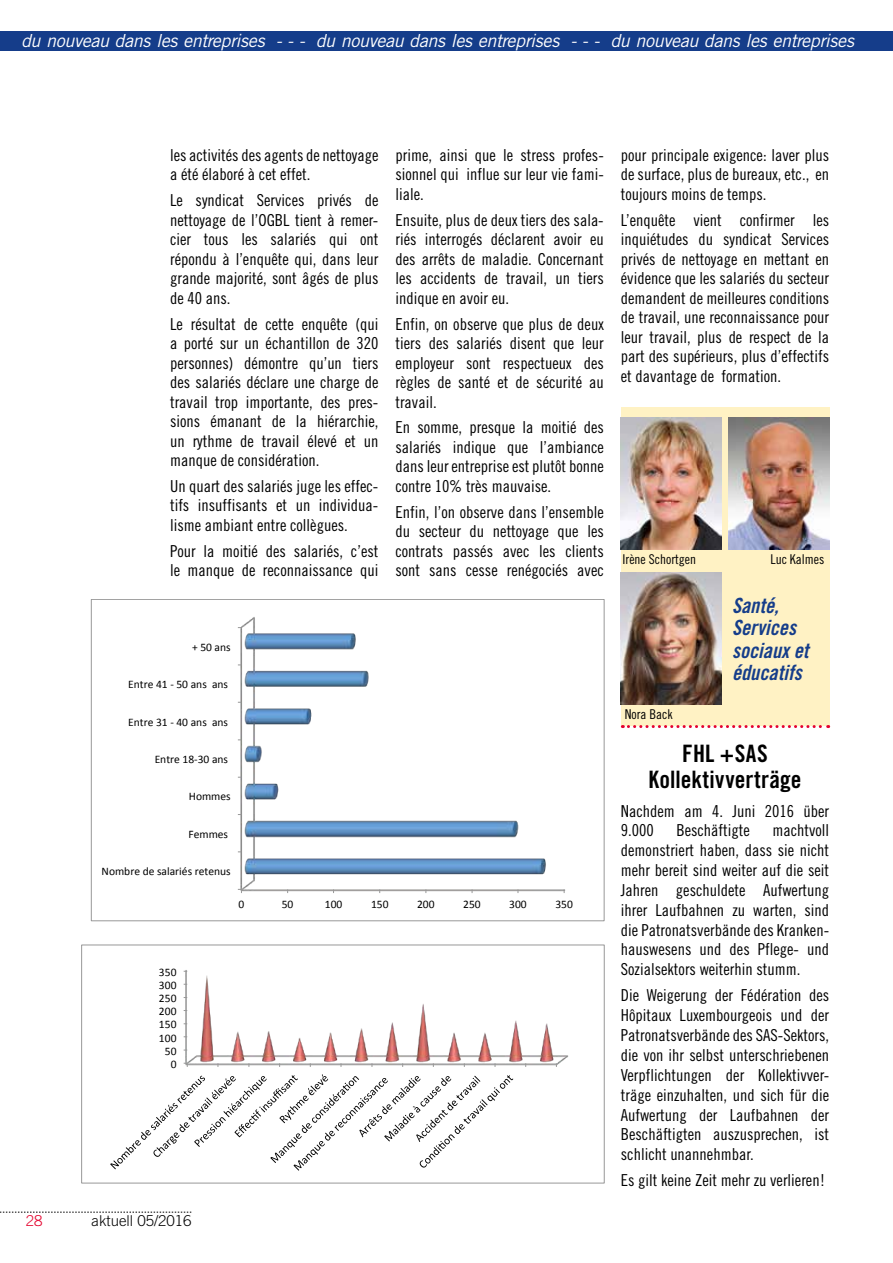
<style>
.page{position:relative;width:893px;height:1263px;background:#fff}
.page>*{position:absolute;margin:0;border:0;box-sizing:border-box;transform-origin:0 0}
.t1{font:24px/25.8px "Trade Gothic LT Std Bd Cn 20";letter-spacing:.01em;color:#000;text-align:center}
.t2{font:21px/22.5px "Trade Gothic LT Std Bd Cn 20 Obl";color:#153d8a}
.t3{font:italic 18px "Trade Gothic LT Std";letter-spacing:-.02em;color:#fff}
.t4{font:16.5px/19.5px "Trade Gothic LT Std Cn 18";color:#000;text-align:justify}
.t5{font:300 15px "Trade Gothic LT Std";color:#000}
.t6{font:300 15px "Trade Gothic LT Std";color:#e4032e}
.t7{font:13.5px "Trade Gothic LT Std Cn 18";color:#000}
.t8{font:11.55px "Calibri";color:#000}
</style>
<div class="page">
<svg style="left:0;top:1212px;width:191px;height:1px"></svg>
<div style="left:0;top:31px;width:893px;height:20px;background:#153d8a"></div>
<img style="left:239px;top:617px;width:327px;height:275px">
<div style="left:91px;top:599px;width:514px;height:322px;border:1px solid #989898"></div>
<img style="left:185px;top:970px;width:384px;height:95px">
<svg style="left:110px;top:1074px;width:403px;height:96px"></svg>
<div style="left:81px;top:945px;width:524px;height:238px;border:1px solid #989898"></div>
<div style="left:621px;top:407px;width:208px;height:318px;background:#fff2c4"></div>
<svg style="left:622px;top:725px;width:207px;height:3px"></svg>
<img style="left:621px;top:572px;width:100px;height:132px">
<img style="left:729px;top:418px;width:100px;height:131px">
<img style="left:621px;top:418px;width:100px;height:131px">
<p class="t3" style="left:21px;top:29px;width:835px">du nouveau dans les entreprises - - - du nouveau dans les entreprises - - - du nouveau dans les entreprises</p>
<p class="t4" style="left:170px;top:145px;width:210px">les activités des agents de nettoyage a été élaboré à cet effet.</p>
<p class="t4" style="left:170px;top:190px;width:210px">Le syndicat Services privés de nettoyage de l’OGBL tient à remer&shy;cier tous les salariés qui ont répondu à l’enquête qui, dans leur grande majorité, sont âgés de plus de 40 ans.</p>
<p class="t4" style="left:170px;top:314px;width:210px">Le résultat de cette enquête (qui a porté sur un échantillon de 320 personnes) démontre qu’un tiers des salariés déclare une charge de travail trop importante, des pres&shy;sions émanant de la hiérarchie, un rythme de travail élevé et un manque de considération.</p>
<p class="t4" style="left:170px;top:476px;width:210px">Un quart des salariés juge les effec&shy;tifs insuffisants et un individua&shy;lisme ambiant entre collègues.</p>
<p class="t4" style="left:170px;top:541px;width:210px">Pour la moitié des salariés, c’est le manque de reconnaissance qui</p>
<p class="t4" style="left:395px;top:145px;width:210px">prime, ainsi que le stress profes&shy;sionnel qui influe sur leur vie fami&shy;liale.</p>
<p class="t4" style="left:395px;top:210px;width:210px">Ensuite, plus de deux tiers des sala&shy;riés interrogés déclarent avoir eu des arrêts de maladie. Concernant les accidents de travail, un tiers indique en avoir eu.</p>
<p class="t4" style="left:395px;top:314px;width:210px">Enfin, on observe que plus de deux tiers des salariés disent que leur employeur sont respectueux des règles de santé et de sécurité au travail.</p>
<p class="t4" style="left:395px;top:418px;width:210px">En somme, presque la moitié des salariés indique que l’ambiance dans leur entreprise est plutôt bonne contre 10% très mauvaise.</p>
<p class="t4" style="left:395px;top:502px;width:210px">Enfin, l’on observe dans l’ensemble du secteur du nettoyage que les contrats passés avec les clients sont sans cesse renégociés avec</p>
<p class="t8" style="left:192px;top:640px;width:40px">+ 50 ans</p>
<p class="t8" style="left:128px;top:677px;width:101px">Entre 41 - 50 ans ans</p>
<p class="t8" style="left:128px;top:714px;width:101px">Entre 31 - 40 ans ans</p>
<p class="t8" style="left:155px;top:752px;width:75px">Entre 18-30 ans</p>
<p class="t8" style="left:189px;top:789px;width:43px">Hommes</p>
<p class="t8" style="left:188px;top:827px;width:41px">Femmes</p>
<p class="t8" style="left:102px;top:864px;width:131px">Nombre de salariés retenus</p>
<p class="t8" style="left:159px;top:965px;width:19px">350</p>
<p class="t8" style="left:159px;top:978px;width:19px">300</p>
<p class="t8" style="left:169px;top:985px;width:19px">350</p>
<p class="t8" style="left:159px;top:991px;width:19px">250</p>
<p class="t8" style="left:169px;top:998px;width:19px">300</p>
<p class="t8" style="left:159px;top:1004px;width:19px">200</p>
<p class="t8" style="left:169px;top:1012px;width:19px">250</p>
<p class="t8" style="left:159px;top:1017px;width:19px">150</p>
<p class="t8" style="left:169px;top:1025px;width:19px">200</p>
<p class="t8" style="left:159px;top:1030px;width:19px">100</p>
<p class="t8" style="left:169px;top:1038px;width:19px">150</p>
<p class="t8" style="left:165px;top:1043px;width:13px">50</p>
<p class="t8" style="left:169px;top:1051px;width:19px">100</p>
<p class="t8" style="left:171px;top:1057px;width:7px">0</p>
<p class="t8" style="left:239px;top:897px;width:7px">0</p>
<p class="t8" style="left:282px;top:897px;width:13px">50</p>
<p class="t8" style="left:325px;top:897px;width:19px">100</p>
<p class="t8" style="left:371px;top:897px;width:19px">150</p>
<p class="t8" style="left:417px;top:897px;width:19px">200</p>
<p class="t8" style="left:463px;top:897px;width:19px">250</p>
<p class="t8" style="left:509px;top:897px;width:19px">300</p>
<p class="t8" style="left:555px;top:897px;width:19px">350</p>
<p class="t6" style="left:26px;top:1212px;width:18px">28</p>
<p class="t5" style="left:91px;top:1212px;width:102px">aktuell 05/2016</p>
<p class="t4" style="left:621px;top:145px;width:210px">pour principale exigence: laver plus de surface, plus de bureaux, etc., en toujours moins de temps.</p>
<p class="t4" style="left:621px;top:210px;width:210px">L’enquête vient confirmer les inquiétudes du syndicat Services privés de nettoyage en mettant en évidence que les salariés du secteur demandent de meilleures conditions de travail, une reconnaissance pour leur travail, plus de respect de la part des supérieurs, plus d’effectifs et davantage de formation.</p>
<p class="t7" style="left:623px;top:551px;width:75px">Irène Schortgen</p>
<p class="t7" style="left:770px;top:551px;width:55px">Luc Kalmes</p>
<p class="t7" style="left:625px;top:706px;width:49px">Nora Back</p>
<p class="t2" style="left:732px;top:594px;width:78px">Santé,<br>Services sociaux et éducatifs</p>
<h1 class="t1" style="left:648px;top:741px;width:155px">FHL +SAS<br>Kollektivverträge</h1>
<p class="t4" style="left:621px;top:801px;width:210px">Nachdem am 4. Juni 2016 über<br>9.000</p>
<p class="t4" style="left:676px;top:821px;width:75px">Beschäftigte</p>
<p class="t4" style="left:621px;top:820px;width:210px;text-indent:152px">machtvoll demonstriert haben, dass sie nicht mehr bereit sind weiter auf die seit Jahren geschuldete Aufwertung ihrer Laufbahnen zu warten, sind die Patronatsverbände des Kranken&shy;hauswesens und des Pflege- und Sozialsektors weiterhin stumm.</p>
<p class="t4" style="left:621px;top:985px;width:210px">Die Weigerung der Fédération des Hôpitaux Luxembourgeois und der Patronatsverbände des SAS-Sektors, die von ihr selbst unterschriebenen Verpflichtungen der Kollektivver&shy;träge einzuhalten, und sich für die Aufwertung der Laufbahnen der Beschäftigten auszusprechen, ist schlicht unannehmbar.</p>
<p class="t4" style="left:621px;top:1170px;width:206px">Es gilt keine Zeit mehr zu verlieren!</p>
</div>
